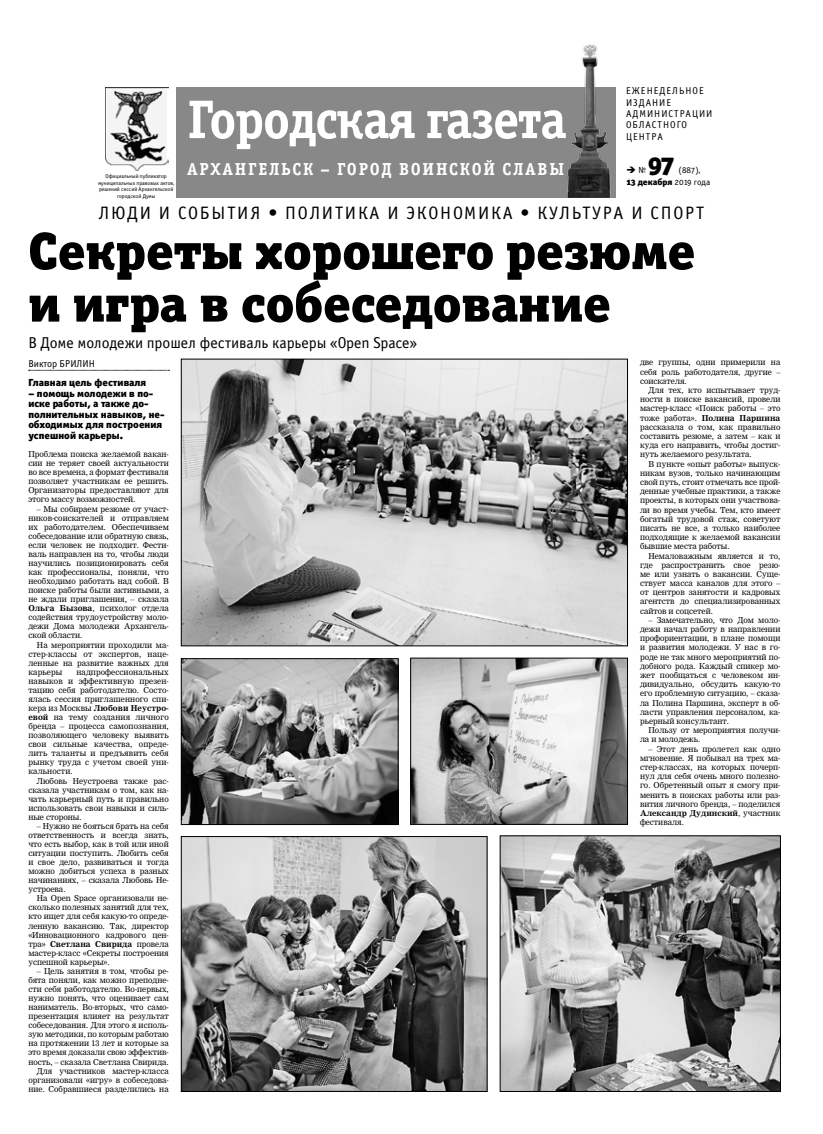
<style>
.page{position:relative;width:823px;height:1134px;background:#fff}
.page>*{position:absolute;margin:0;border:0;box-sizing:border-box;transform-origin:0 0}
.t1{font:54.5px "Officina Serif Bold C";letter-spacing:-.03em;color:#fff}
.t2{font:52.5px/52.5px "Officina Serif Black OSC";color:#000}
.t3{font:25.7px "Officina Sans Black OSC";color:#000}
.t4{font:18px "Officina Sans Book C";letter-spacing:.1em;color:#000}
.t5{font:17.4px "Officina Serif Bold C";letter-spacing:.1em;color:#fff}
.t6{font:15.8px "Officina Sans Book OSC";letter-spacing:-.005em;color:#000}
.t7{font:10.3px/10.6px "Officina Sans Black C";letter-spacing:.005em;color:#000}
.t8{font:10px "Officina Sans Book OSC";color:#000}
.t9{font:9.9px/11.3px "Officina Sans Book C";letter-spacing:.1em;color:#000}
.t10{font:8.9px "Officina Sans Black OSC";color:#000}
.t11{font:8.9px "Officina Sans Book OSC";color:#000}
.t12{font:8px/9.1px "Nimrod Cyr";color:#000;text-align:justify}
.t13{font:5.7px/6.5px "Officina Sans Book C";color:#000;text-align:center}
.s1{font-family:"Officina Sans Book OSC"}
.s2{font-weight:700}
</style>
<div class="page">
<div style="left:177px;top:87px;width:438px;height:110px;background:#888"></div>
<img style="left:106px;top:87px;width:62px;height:83px">
<img style="left:567px;top:44px;width:44px;height:153px">
<svg style="left:29px;top:370px;width:140px;height:1px"></svg>
<img style="left:183px;top:660px;width:213px;height:163px">
<div style="left:181px;top:658px;width:217px;height:167px;border:1px solid #000"></div>
<img style="left:183px;top:361px;width:442px;height:283px">
<div style="left:181px;top:359px;width:446px;height:287px;border:1px solid #000"></div>
<img style="left:501px;top:838px;width:277px;height:251px">
<img style="left:183px;top:838px;width:302px;height:251px">
<div style="left:181px;top:836px;width:306px;height:255px;border:1px solid #000"></div>
<img style="left:412px;top:660px;width:213px;height:162px">
<div style="left:410px;top:658px;width:217px;height:166px;border:1px solid #000"></div>
<p class="t9" style="left:625px;top:86px;width:88px">еженедельное издание администрации областного центра</p>
<h1 class="t1" style="left:187px;top:89px;width:380px">Городская газета</h1>
<h3 class="t5" style="left:187px;top:159px;width:378px">Архангельск – город воинской славы</h3>
<p class="t11" style="left:638px;top:165px;width:9px">№</p>
<h3 class="t3" style="left:647px;top:148px;width:28px">97</h3>
<p class="t11" style="left:678px;top:165px;width:23px">(887),</p>
<p class="t10" style="left:626px;top:176px;width:85px">13 декабря <span class="s1">2019 года</span></p>
<p class="t13" style="left:98px;top:173px;width:78px">Официальный публикатор муниципальных правовых актов, решений сессий Архангельской городской Думы</p>
<h3 class="t4" style="left:99px;top:203px;width:606px">люди и события • Политика и экономика • культура и спорт</h3>
<h2 class="t2" style="left:28px;top:225px;width:668px">Секреты хорошего резюме и игра в собеседование</h2>
<h3 class="t6" style="left:28px;top:334px;width:390px">В Доме молодежи прошел фестиваль карьеры «Open Space»</h3>
<p class="t12" style="left:639px;top:358px;width:142px">две группы, одни примерили на себя роль работодателя, другие – соискателя.</p>
<p class="t12" style="left:639px;top:385px;width:142px;text-indent:9px">Для тех, кто испытывает труд&shy;ности в поиске вакансий, провели мастер-класс «Поиск работы – это тоже работа». <span class="s2">Полина Паршина </span>рассказала о том, как правильно составить резюме, а затем – как и куда его направить, чтобы достиг&shy;нуть желаемого результата.</p>
<p class="t12" style="left:639px;top:459px;width:142px;text-indent:9px">В пункте «опыт работы» выпуск&shy;никам вузов, только начинающим свой путь, стоит отмечать все прой&shy;денные учебные практики, а также проекты, в которых они участвова&shy;ли во время учебы. Тем, кто имеет богатый трудовой стаж, советуют писать не все, а только наиболее подходящие к желаемой вакансии бывшие места работы.</p>
<p class="t12" style="left:639px;top:551px;width:142px;text-indent:9px">Немаловажным является и то, где распространить свое резю&shy;ме или узнать о вакансии. Суще&shy;ствует масса каналов для этого – от центров занятости и кадровых агентств до специализированных сайтов и соцсетей.</p>
<p class="t12" style="left:639px;top:615px;width:142px;text-indent:9px">– Замечательно, что Дом моло&shy;дежи начал работу в направлении профориентации, в плане помощи и развития молодежи. У нас в го&shy;роде не так много мероприятий по&shy;добного рода. Каждый спикер мо&shy;жет пообщаться с человеком ин&shy;дивидуально, обсудить какую-то его проблемную ситуацию, – сказа&shy;ла Полина Паршина, эксперт в об&shy;ласти управления персоналом, ка&shy;рьерный консультант.</p>
<p class="t12" style="left:639px;top:726px;width:142px;text-indent:9px">Пользу от мероприятия получи&shy;ла и молодежь.</p>
<p class="t12" style="left:639px;top:744px;width:142px;text-indent:9px">– Этот день пролетел как одно мгновение. Я побывал на трех ма&shy;стер-классах, на которых почерп&shy;нул для себя очень много полезно&shy;го. Обретенный опыт я смогу при&shy;менить в поисках работы или раз&shy;вития личного бренда, – поделился <span class="s2">Александр Дудинский</span>, участник фестиваля.</p>
<p class="t8" style="left:28px;top:358px;width:68px">Виктор БРИЛИН</p>
<p class="t7" style="left:28px;top:377px;width:119px">Главная цель фестиваля</p>
<p class="t7" style="left:28px;top:388px;width:138px">– помощь молодежи в по&shy;иске работы, а также до&shy;полнительных навыков, не&shy;обходимых для построения успешной карьеры.</p>
<p class="t12" style="left:28px;top:450px;width:142px">Проблема поиска желаемой вакан&shy;сии не теряет своей актуальности во все времена, а формат фестиваля позволяет участникам ее решить.<br>Организаторы предоставляют для этого массу возможностей.</p>
<p class="t12" style="left:28px;top:504px;width:142px;text-indent:9px">– Мы собираем резюме от участ&shy;ников-соискателей и отправляем их работодателем. Обеспечиваем собеседование или обратную связь, если человек не подходит. Фести&shy;валь направлен на то, чтобы люди научились позиционировать себя как профессионалы, поняли, что необходимо работать над собой. В поиске работы были активными, а не ждали приглашения, – сказала <span class="s2">Ольга Бызова</span>, психолог отдела содействия трудоустройству моло&shy;дежи Дома молодежи Архангель&shy;ской области.</p>
<p class="t12" style="left:28px;top:640px;width:142px;text-indent:9px">На мероприятии проходили ма&shy;стер-классы от экспертов, наце&shy;ленные на развитие важных для карьеры</p>
<p class="t12" style="left:28px;top:667px;width:142px;text-indent:48px">надпрофессиональных навыков и эффективную презен&shy;тацию себя работодателю. Состо&shy;ялась сессия приглашенного спи&shy;кера из Москвы <span class="s2">Любови Неустро&shy;евой</span> на тему создания личного бренда – процесса самопознания, позволяющего человеку выявить свои сильные качества, опреде&shy;лить таланты и предъявить себя рынку труда с учетом своей уни&shy;кальности.</p>
<p class="t12" style="left:28px;top:776px;width:142px;text-indent:9px">Любовь Неустроева также рас&shy;сказала участникам о том, как на&shy;чать карьерный путь и правильно использовать свои навыки и силь&shy;ные стороны.</p>
<p class="t12" style="left:28px;top:821px;width:142px;text-indent:9px">– Нужно не бояться брать на себя ответственность и всегда знать, что есть выбор, как в той или иной ситуации поступить. Любить себя и свое дело, развиваться и тогда можно добиться успеха в разных начинаниях, – сказала Любовь Не&shy;устроева.</p>
<p class="t12" style="left:28px;top:894px;width:142px;text-indent:9px">На Open Space организовали не&shy;сколько полезных занятий для тех, кто ищет для себя какую-то опреде&shy;ленную вакансию. Так, директор «Инновационного кадрового цен&shy;тра» <span class="s2">Светлана Свирида</span> провела мастер-класс «Секреты построения успешной карьеры».</p>
<p class="t12" style="left:28px;top:966px;width:142px;text-align:right">– Цель занятия в том, чтобы ре&shy;бята поняли, как можно преподне&shy;сти себя работодателю. Во-первых, нужно понять, что оценивает сам наниматель. Во-вторых, что само&shy;презентация влияет на результат собеседования. Для этого я исполь&shy;зую методики, по которым работаю на протяжении 13 лет и которые за это время доказали свою эффектив&shy;ность, – сказала Светлана Свирида.<br>Для участников мастер-класса организовали «игру» в собеседова&shy;ние. Собравшиеся разделились на</p>
</div>
